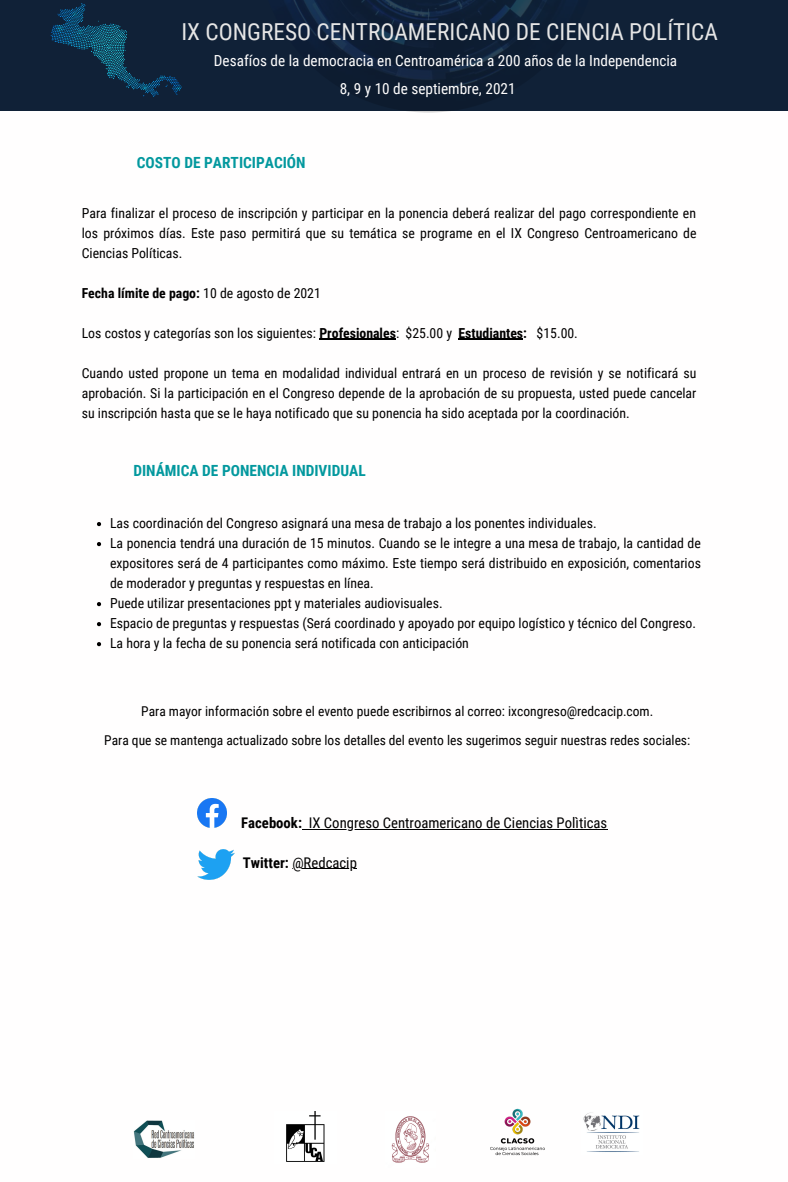
<style>
.page{position:relative;width:788px;height:1182px;background:#fff}
.page>*{position:absolute;margin:0;border:0;box-sizing:border-box;transform-origin:0 0}
.t1{font:23.36px "Roboto Condensed";color:#e6e6e6}
.t2{font:700 15.4px "Roboto Condensed";color:#03989e}
.t3{font:15.22px "Roboto Condensed";color:#fffefe}
.t4{font:14.7px "Roboto Condensed";color:#000}
.t5{font:13.83px/20px "Roboto Condensed";color:#000;text-align:justify}
.t6{font:700 13.83px "Roboto Condensed";color:#000}
.t7{font:13.47px "Roboto Condensed";color:#000}
.s1{font-weight:400}
.s2{font-weight:700}
</style>
<div class="page">
<div style="left:0;top:0;width:788px;height:110px;background:#102137"></div>
<img style="left:50px;top:3px;width:132px;height:94px">
<img style="left:258px;top:0;width:340px;height:112px">
<img style="left:197px;top:798px;width:29px;height:29px">
<img style="left:197px;top:849px;width:37px;height:30px">
<hr style="left:309px;top:828px;width:298px;height:1px;background:#000">
<hr style="left:292px;top:868px;width:65px;height:1px;background:#000">
<hr style="left:319px;top:338px;width:77px;height:1px;background:#000">
<hr style="left:458px;top:338px;width:65px;height:1px;background:#000">
<svg style="left:97px;top:522px;width:4px;height:4px"></svg>
<svg style="left:97px;top:542px;width:4px;height:4px"></svg>
<svg style="left:97px;top:602px;width:4px;height:4px"></svg>
<svg style="left:97px;top:622px;width:4px;height:4px"></svg>
<svg style="left:97px;top:642px;width:4px;height:4px"></svg>
<img style="left:133px;top:1120px;width:61px;height:38px">
<img style="left:391px;top:1116px;width:39px;height:47px">
<img style="left:286px;top:1111px;width:39px;height:51px">
<img style="left:490px;top:1108px;width:55px;height:48px">
<img style="left:583px;top:1112px;width:57px;height:40px">
<p class="t1" style="left:181px;top:19px;width:538px">IX CONGRESO CENTROAMERICANO DE CIENCIA POLÍTICA</p>
<p class="t3" style="left:214px;top:52px;width:464px">Desafíos de la democracia en Centroamérica a 200 años de la Independencia</p>
<p class="t3" style="left:340px;top:80px;width:177px">8, 9 y 10 de septiembre, 2021</p>
<p class="t2" style="left:137px;top:153px;width:170px">COSTO DE PARTICIPACIÓN</p>
<p class="t5" style="left:82px;top:203px;width:616px">Para finalizar el proceso de inscripción y participar en la ponencia deberá realizar del pago correspondiente en los próximos días. Este paso permitirá que su temática se programe en el IX Congreso Centroamericano de Ciencias Políticas.</p>
<p class="t6" style="left:82px;top:285px;width:241px">Fecha límite de pago: <span class="s1">10 de agosto de 2021</span></p>
<p class="t5" style="left:82px;top:323px;width:497px">Los costos y categorías son los siguientes: <span class="s2">Profesionales</span>: $25.00 y <span class="s2">Estudiantes:</span> $15.00.</p>
<p class="t5" style="left:82px;top:363px;width:616px">Cuando usted propone un tema en modalidad individual entrará en un proceso de revisión y se notificará su aprobación. Si la participación en el Congreso depende de la aprobación de su propuesta, usted puede cancelar su inscripción hasta que se le haya notificado que su ponencia ha sido aceptada por la coordinación.</p>
<p class="t2" style="left:133px;top:461px;width:234px">DINÁMICA DE PONENCIA INDIVIDUAL</p>
<p class="t5" style="left:110px;top:513px;width:488px">Las coordinación del Congreso asignará una mesa de trabajo a los ponentes individuales.</p>
<p class="t5" style="left:110px;top:533px;width:592px">La ponencia tendrá una duración de 15 minutos. Cuando se le integre a una mesa de trabajo, la cantidad de expositores será de 4 participantes como máximo. Este tiempo será distribuido en exposición, comentarios de moderador y preguntas y respuestas en línea.</p>
<p class="t5" style="left:110px;top:593px;width:334px">Puede utilizar presentaciones ppt y materiales audiovisuales.</p>
<p class="t5" style="left:110px;top:613px;width:587px">Espacio de preguntas y respuestas (Será coordinado y apoyado por equipo logístico y técnico del Congreso.</p>
<p class="t5" style="left:110px;top:633px;width:360px">La hora y la fecha de su ponencia será notificada con anticipación</p>
<p class="t7" style="left:141px;top:703px;width:513px">Para mayor información sobre el evento puede escribirnos al correo: ixcongreso@redcacip.com.</p>
<p class="t7" style="left:104px;top:732px;width:587px">Para que se mantenga actualizado sobre los detalles del evento les sugerimos seguir nuestras redes sociales:</p>
<p class="t4" style="left:241px;top:814px;width:367px"><span class="s2">Facebook:</span> IX Congreso Centroamericano de Ciencias Polìticas</p>
<p class="t4" style="left:243px;top:853px;width:115px"><span class="s2">Twitter:</span> @Redcacip</p>
</div>
